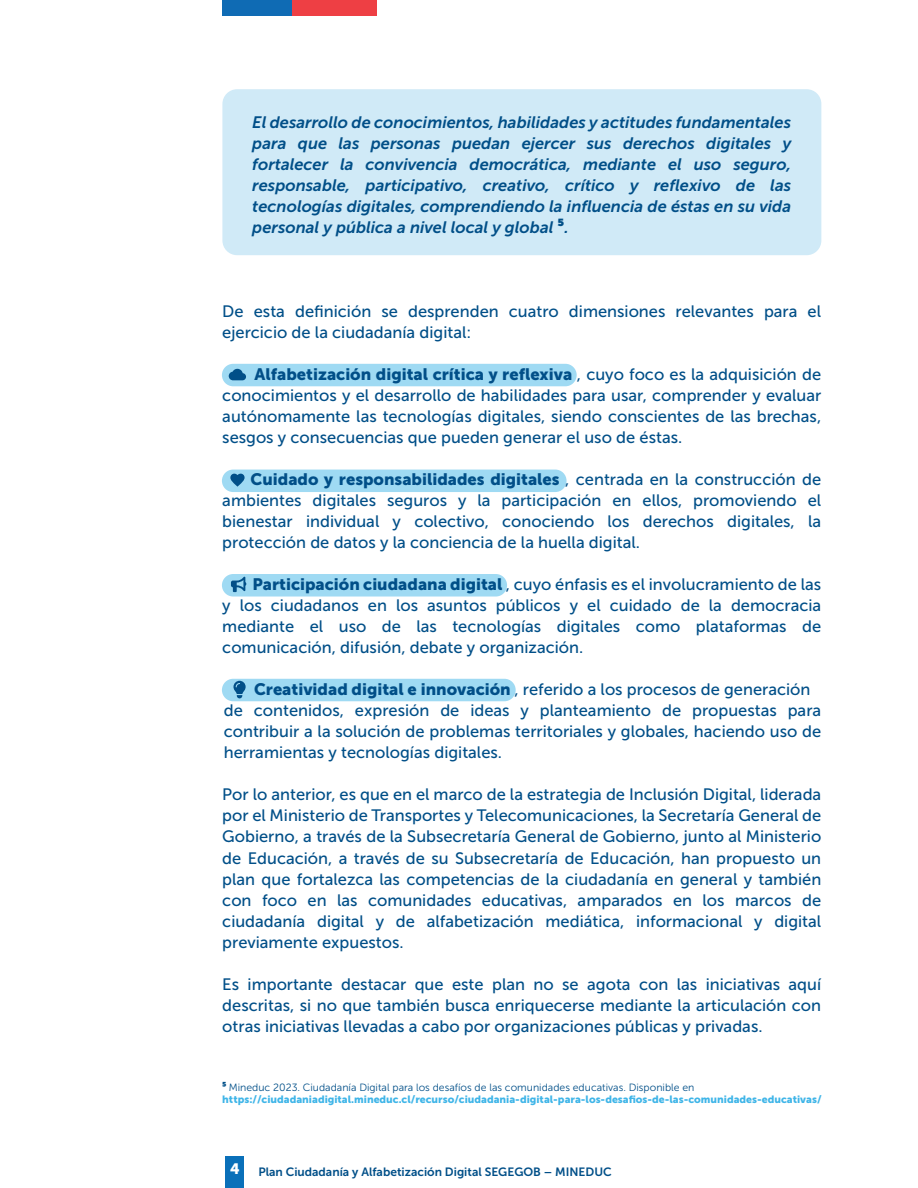
<style>
.page{position:relative;width:918px;height:1188px;background:#fff}
.page>*{position:absolute;margin:0;border:0;box-sizing:border-box;transform-origin:0 0}
.t1{font:16.5px/21px "Museo Sans 500";color:#014f88;text-align:justify}
.t2{font:italic 16.5px/21px "Museo Sans 700";color:#014f88;text-align:justify}
.t3{font:16.5px "Museo Sans 900";color:#014f88}
.t4{font:12px "Museo Sans 700";color:#014f88}
.t5{font:10.5px "Museo Sans 900";color:#3fb5e8}
.t6{font:10.5px "Museo Sans 300";color:#014f88}
.s1{font-family:"Museo Sans Display";font-weight:900;font-style:normal}
.s2{font-family:"Museo Sans 500"}
.s3{font-family:"Museo Sans 900"}
.s4{font-family:"Museo Sans Display";font-weight:900}
.s5{font-family:"Museo Sans 900";font-size:15px;color:#fff}
</style>
<div class="page">
<div style="left:222px;top:89px;width:599px;height:166px;background:#d0eaf7;border-radius:15px"></div>
<div style="left:222px;top:0;width:70px;height:16px;background:#0f6bb4"></div>
<div style="left:292px;top:0;width:84px;height:16px;background:#ee3f44"></div>
<div style="left:222px;top:364px;width:355px;height:22px;background:#9fdaf3;border-radius:11px"></div>
<div style="left:222px;top:470px;width:345px;height:22px;background:#9fdaf3;border-radius:11px"></div>
<div style="left:222px;top:574px;width:285px;height:23px;background:#9fdaf3;border-radius:11px"></div>
<div style="left:222px;top:679px;width:294px;height:22px;background:#9fdaf3;border-radius:11px"></div>
<div style="left:226px;top:1156px;width:18px;height:32px;background:#0a70b9"></div>
<svg style="left:233px;top:681px;width:13px;height:17px"></svg>
<svg style="left:229px;top:369px;width:17px;height:11px"></svg>
<svg style="left:230px;top:474px;width:15px;height:13px"></svg>
<svg style="left:231px;top:577px;width:15px;height:15px"></svg>
<p class="t2" style="left:252px;top:112px;width:540px">El desarrollo de conocimientos, habilidades y actitudes fundamentales para que las personas puedan ejercer sus derechos digitales y fortalecer la convivencia democrática, mediante el uso seguro, responsable, participativo, creativo, crítico y reflexivo de las tecnologías digitales, comprendiendo la influencia de éstas en su vida personal y pública a nivel local y global <span class="s1">⁵</span>.</p>
<p class="t1" style="left:222px;top:301px;width:600px">De esta definición se desprenden cuatro dimensiones relevantes para el ejercicio de la ciudadanía digital:</p>
<p class="t3" style="left:255px;top:365px;width:568px">Alfabetización digital crítica y reflexiva <span class="s2">, cuyo foco es la adquisición de</span></p>
<p class="t1" style="left:222px;top:385px;width:600px">conocimientos y el desarrollo de habilidades para usar, comprender y evaluar autónomamente las tecnologías digitales, siendo conscientes de las brechas, sesgos y consecuencias que pueden generar el uso de éstas.</p>
<p class="t3" style="left:251px;top:470px;width:572px">Cuidado y responsabilidades digitales <span class="s2">, centrada en la construcción de</span></p>
<p class="t1" style="left:222px;top:490px;width:600px">ambientes digitales seguros y la participación en ellos, promoviendo el bienestar individual y colectivo, conociendo los derechos digitales, la protección de datos y la conciencia de la huella digital.</p>
<p class="t1" style="left:222px;top:574px;width:600px;text-indent:30px"><span class="s3">Participación ciudadana digital</span> , cuyo énfasis es el involucramiento de las y los ciudadanos en los asuntos públicos y el cuidado de la democracia mediante el uso de las tecnologías digitales como plataformas de comunicación, difusión, debate y organización.</p>
<p class="t1" style="left:224px;top:679px;width:599px;text-align:left;text-indent:30px"><span class="s3">Creatividad digital e innovación</span> , referido a los procesos de generación de contenidos, expresión de ideas y planteamiento de propuestas para contribuir a la solución de problemas territoriales y globales, haciendo uso de herramientas y tecnologías digitales.</p>
<p class="t1" style="left:222px;top:784px;width:601px">Por lo anterior, es que en el marco de la estrategia de Inclusión Digital, liderada por el Ministerio de Transportes y Telecomunicaciones, la Secretaría General de Gobierno, a través de la Subsecretaría General de Gobierno, junto al Ministerio de Educación, a través de su Subsecretaría de Educación, han propuesto un plan que fortalezca las competencias de la ciudadanía en general y también con foco en las comunidades educativas, amparados en los marcos de ciudadanía digital y de alfabetización mediática, informacional y digital previamente expuestos.</p>
<p class="t1" style="left:222px;top:973px;width:600px">Es importante destacar que este plan no se agota con las iniciativas aquí descritas, si no que también busca enriquecerse mediante la articulación con otras iniciativas llevadas a cabo por organizaciones públicas y privadas.</p>
<p class="t6" style="left:222px;top:1081px;width:474px"><span class="s4">⁵</span> Mineduc 2023. Ciudadanía Digital para los desafíos de las comunidades educativas. Disponible en</p>
<p class="t5" style="left:222px;top:1094px;width:601px">https://ciudadaniadigital.mineduc.cl/recurso/ciudadania-digital-para-los-desafios-de-las-comunidades-educativas/</p>
<p class="t4" style="left:230px;top:1165px;width:383px"><span class="s5">4</span> Plan Ciudadanía y Alfabetización Digital SEGEGOB – MINEDUC</p>
</div>
